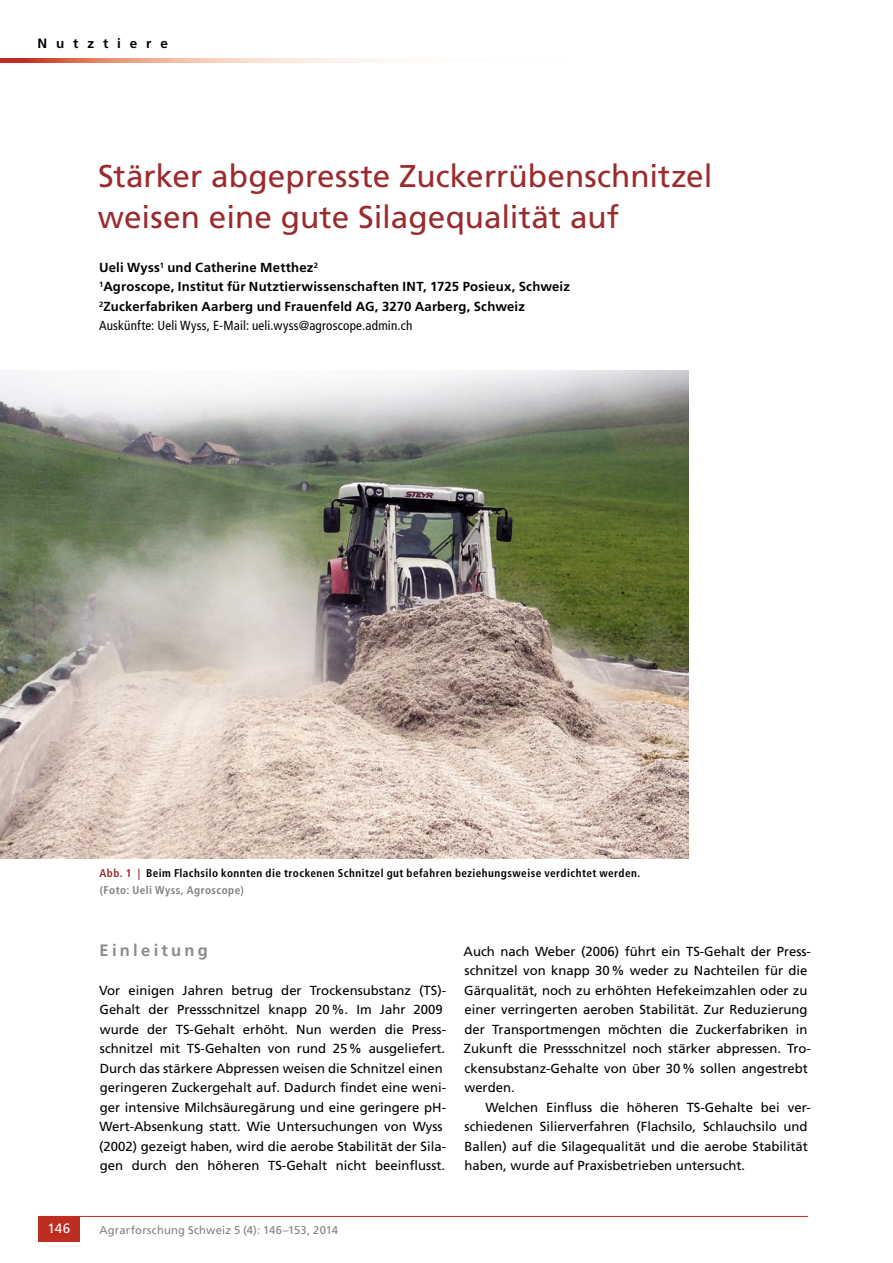
<style>
.page{position:relative;width:893px;height:1263px;background:#fff}
.page>*{position:absolute;margin:0;border:0;box-sizing:border-box;transform-origin:0 0}
.t1{font:31.5px/40.5px "Frutiger LT Std";color:#9a2b2f}
.t2{font:700 16.5px "Frutiger LT Std";letter-spacing:.2em;color:#8b8b8b}
.t3{font:700 13.5px "Frutiger LT Std";letter-spacing:.655em;color:#000}
.t4{font:13.5px "Frutiger LT Std";color:#fff}
.t5{font:13.2px/19.5px "Frutiger LT Std";color:#000}
.t6{font:700 13.2px/19.5px "Frutiger LT Std";letter-spacing:.015em;color:#000}
.t7{font:700 condensed 11.25px/16.5px "Frutiger LT Std";letter-spacing:.04em;color:#000}
.t8{font:11.25px "Frutiger LT Std";letter-spacing:.015em;color:#808080}
.s1{font-weight:400;font-stretch:condensed}
.s2{color:#9a2b2f}
.s3{color:#808080}
</style>
<div class="page">
<hr style="left:38px;top:1216px;width:770px;height:1px;background:#bd2d21">
<div style="left:38px;top:1216px;width:42px;height:26px;background:#bd2d21"></div>
<svg style="left:0;top:58px;width:396px;height:5px"></svg>
<img style="left:0;top:371px;width:688px;height:487px">
<p class="t3" style="left:38px;top:36px;width:132px">Nutztiere</p>
<h1 class="t1" style="left:98px;top:156px;width:616px">Stärker abgepresste Zuckerrübenschnitzel weisen eine gute Silagequalität auf</h1>
<p class="t6" style="left:99px;top:258px;width:472px">Ueli Wyss<sup>1</sup> und Catherine Metthez<sup>2<br>1</sup>Agroscope, Institut für Nutztierwissenschaften INT, 1725 Posieux, Schweiz <sup>2</sup>Zuckerfabriken Aarberg und Frauenfeld AG, 3270 Aarberg, Schweiz <span class="s1">Auskünfte: Ueli Wyss, E-Mail: ueli.wyss@agroscope.admin.ch</span></p>
<p class="t7" style="left:100px;top:865px;width:542px"><span class="s2">Abb. 1 |</span> Beim Flachsilo konnten die trockenen Schnitzel gut befahren beziehungsweise verdichtet werden. <span class="s3">(Foto: Ueli Wyss, Agroscope)</span></p>
<p class="t2" style="left:100px;top:940px;width:110px">Einleitung</p>
<p class="t5" style="left:99px;top:980px;width:348px">Vor einigen Jahren betrug der Trockensubstanz (TS)- Gehalt der Pressschnitzel knapp 20%. Im Jahr 2009 wurde der TS-Gehalt erhöht. Nun werden die Press&shy;schnitzel mit TS-Gehalten von rund 25% ausgeliefert.<br>Durch das stärkere Abpressen weisen die Schnitzel einen geringeren Zuckergehalt auf. Dadurch findet eine weni&shy;ger intensive Milchsäuregärung und eine geringere pH-Wert-Absenkung statt. Wie Untersuchungen von Wyss (2002) gezeigt haben, wird die aerobe Stabilität der Sila&shy;gen durch den höheren TS-Gehalt nicht beeinflusst.</p>
<p class="t5" style="left:464px;top:941px;width:349px">Auch nach Weber (2006) führt ein TS-Gehalt der Press&shy;schnitzel von knapp 30% weder zu Nachteilen für die Gärqualität, noch zu erhöhten Hefekeimzahlen oder zu einer verringerten aeroben Stabilität. Zur Reduzierung der Transportmengen möchten die Zuckerfabriken in Zukunft die Pressschnitzel noch stärker abpressen. Tro&shy;ckensubstanz-Gehalte von über 30% sollen angestrebt werden.</p>
<p class="t5" style="left:464px;top:1097px;width:348px;text-indent:21px">Welchen Einfluss die höheren TS-Gehalte bei ver&shy;schiedenen Silierverfahren (Flachsilo, Schlauchsilo und Ballen) auf die Silagequalität und die aerobe Stabilität haben, wurde auf Praxisbetrieben untersucht.</p>
<p class="t4" style="left:48px;top:1221px;width:24px">146</p>
<p class="t8" style="left:99px;top:1223px;width:240px">Agrarforschung Schweiz 5 (4): 146–153, 2014</p>
</div>
